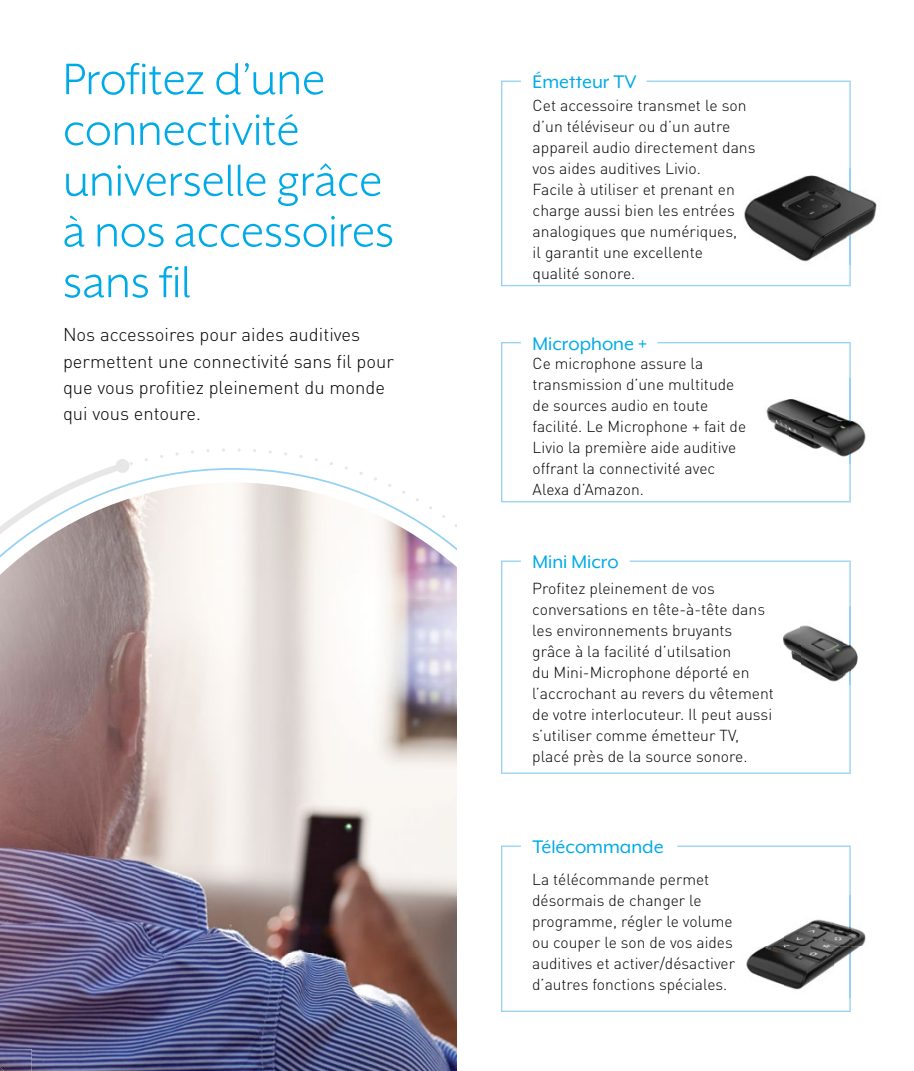
<style>
.page{position:relative;width:914px;height:1071px;background:#fff}
.page>*{position:absolute;margin:0;border:0;box-sizing:border-box;transform-origin:0 0}
.t1{font:50.75px/50.8px "Mr Eaves XL San OT";color:#00aae7}
.t2{font:21px "Mr Eaves XL Mod OT";color:#00aae7}
.t3{font:300 18.38px/26.2px "DINOT";color:#000}
.t4{font:300 15.75px/21px "DINOT";color:#000}
</style>
<div class="page">
<svg style="left:501px;top:81px;width:349px;height:205px"></svg>
<div style="left:521px;top:70px;width:125px;height:20px;background:#fff;border-radius:3px"></div>
<svg style="left:501px;top:342px;width:349px;height:160px"></svg>
<div style="left:521px;top:332px;width:136px;height:20px;background:#fff;border-radius:3px"></div>
<svg style="left:501px;top:846px;width:349px;height:166px"></svg>
<div style="left:521px;top:837px;width:156px;height:20px;background:#fff;border-radius:3px"></div>
<svg style="left:501px;top:561px;width:349px;height:213px"></svg>
<div style="left:521px;top:551px;width:108px;height:20px;background:#fff;border-radius:3px"></div>
<img style="left:757px;top:606px;width:101px;height:79px">
<img style="left:849px;top:606px;width:1px;height:79px">
<svg style="left:757px;top:606px;width:8px;height:9px"></svg>
<img style="left:743px;top:169px;width:134px;height:95px">
<img style="left:849px;top:169px;width:1px;height:95px">
<img style="left:743px;top:378px;width:123px;height:85px">
<img style="left:849px;top:378px;width:1px;height:85px">
<img style="left:736px;top:895px;width:130px;height:102px">
<img style="left:849px;top:895px;width:1px;height:102px">
<div style="left:115px;top:459px;width:14px;height:14px;background:#e7e7e7;border-radius:50%"></div>
<svg style="left:73px;top:468px;width:304px;height:14px"></svg>
<img style="left:0;top:482px;width:457px;height:589px">
<svg style="left:0;top:821px;width:116px;height:250px;background:#6b5d7e"></svg>
<img style="left:0;top:1049px;width:32px;height:22px">
<h1 class="t1" style="left:63px;top:54px;width:332px">Profitez d’une connectivité universelle grâce à nos accessoires sans fil</h1>
<p class="t3" style="left:63px;top:322px;width:332px">Nos accessoires pour aides auditives permettent une connectivité sans fil pour que vous profitiez pleinement du monde qui vous entoure.</p>
<h2 class="t2" style="left:532px;top:70px;width:106px">Émetteur TV</h2>
<p class="t4" style="left:532px;top:95px;width:224px">Cet accessoire transmet le son d’un téléviseur ou d’un autre appareil audio directement dans vos aides auditives Livio.<br>Facile à utiliser et prenant en charge aussi bien les entrées analogiques que numériques,<br>il garantit une excellente<br>qualité sonore.</p>
<h2 class="t2" style="left:532px;top:333px;width:116px">Microphone +</h2>
<p class="t4" style="left:532px;top:353px;width:215px">Ce microphone assure la transmission d’une multitude de sources audio en toute facilité. Le Microphone + fait de<br>Livio la première aide auditive offrant la connectivité avec<br>Alexa d’Amazon.</p>
<h2 class="t2" style="left:532px;top:550px;width:87px">Mini Micro</h2>
<p class="t4" style="left:532px;top:577px;width:243px">Profitez pleinement de vos conversations en tête-à-tête dans les environnements bruyants grâce à la facilité d’utilsation<br>du Mini-Microphone déporté en l’accrochant au revers du vêtement de votre interlocuteur. Il peut aussi s’utiliser comme émetteur TV, placé près de la source sonore.</p>
<h2 class="t2" style="left:532px;top:835px;width:132px">Télécommande</h2>
<p class="t4" style="left:532px;top:869px;width:204px">La télécommande permet désormais de changer le programme, régler le volume ou couper le son de vos aides auditives et activer/désactiver d’autres fonctions spéciales.</p>
</div>
